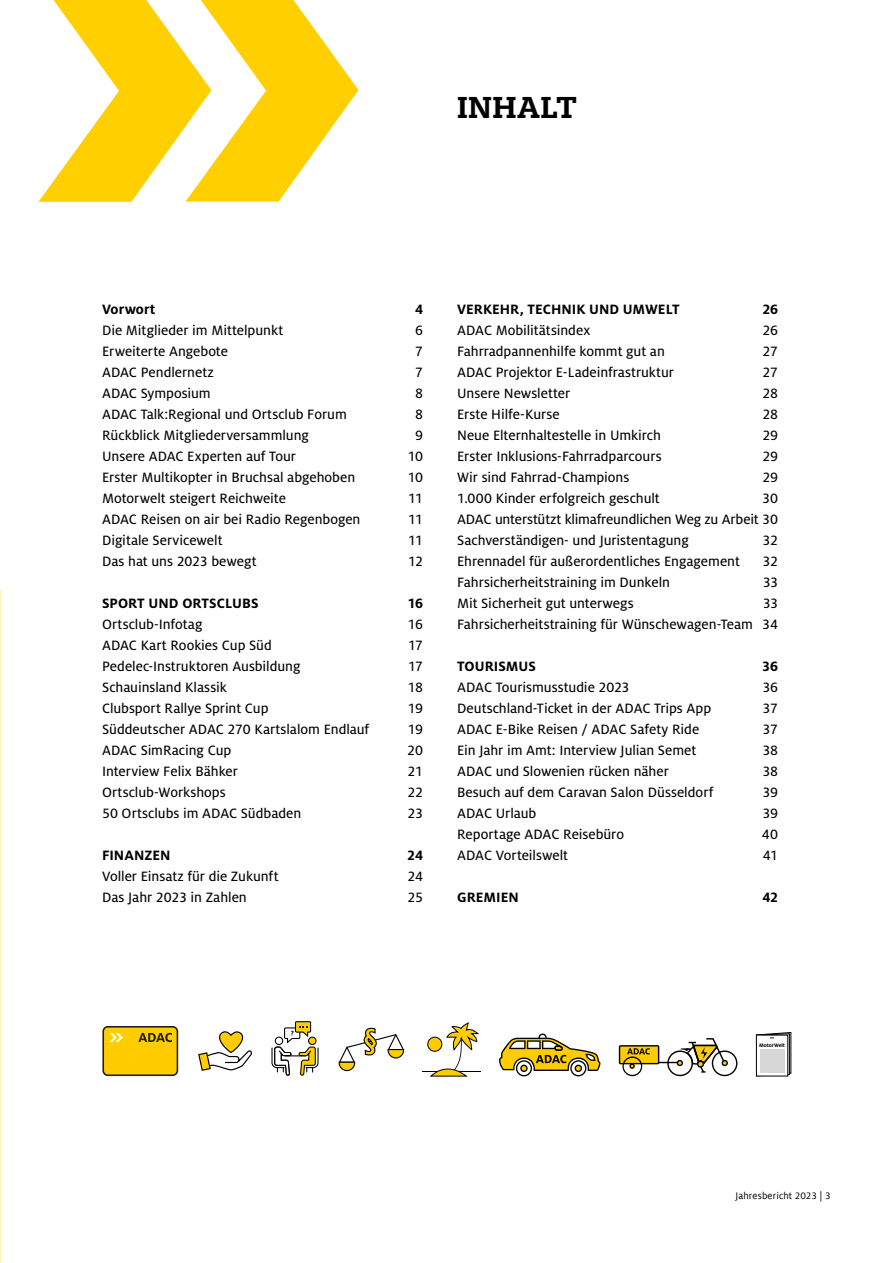
<style>
.page{position:relative;width:893px;height:1263px;background:#fff}
.page>*{position:absolute;margin:0;border:0;box-sizing:border-box;transform-origin:0 0}
.t1{font:700 33.75px "Milo Slabfor ADAC";letter-spacing:.01em;color:#000}
.t2{font:15px/21px "Milo ADAC Text";letter-spacing:-.005em;color:#000;text-align:justify}
.t3{font:700 15px "Milo ADAC";letter-spacing:.005em;color:#000}
.t4{font:10.5px "Milofor ADAC Offc";letter-spacing:.01em;color:#000}
.t5{font:700 5.55px "Milo ADAC";letter-spacing:-.01em;color:#000}
.t6{font:3.6px "Arial";color:#fc0}
.s1{font-family:"Milo ADAC Text"}
</style>
<div class="page">
<svg style="left:38px;top:0;width:320px;height:202px"></svg>
<hr style="left:423px;top:1071px;width:58px;height:1px;background:#000207">
<svg style="left:430px;top:1023px;width:49px;height:54px"></svg>
<div style="left:428px;top:1037px;width:14px;height:14px;background:#fc0;border-radius:50%"></div>
<div style="left:427px;top:1037px;width:15px;height:15px;border:1px solid #000207;border-radius:50%"></div>
<div style="left:516px;top:1060px;width:16px;height:16px;border:1px solid #000;border-radius:50%"></div>
<div style="left:570px;top:1060px;width:16px;height:16px;border:1px solid #000;border-radius:50%"></div>
<div style="left:520px;top:1065px;width:8px;height:7px;border:1px solid #000;border-radius:50%"></div>
<div style="left:575px;top:1065px;width:7px;height:7px;border:1px solid #000;border-radius:50%"></div>
<svg style="left:499px;top:1033px;width:101px;height:38px"></svg>
<svg style="left:756px;top:1032px;width:36px;height:45px"></svg>
<svg style="left:667px;top:1038px;width:70px;height:38px"></svg>
<hr style="left:634px;top:1062px;width:44px;height:1px;background:#000">
<div style="left:619px;top:1046px;width:40px;height:17px;background:#fc0"></div>
<div style="left:619px;top:1045px;width:40px;height:19px;border:1px solid #000"></div>
<svg style="left:622px;top:1048px;width:28px;height:28px"></svg>
<svg style="left:198px;top:1031px;width:54px;height:40px"></svg>
<svg style="left:338px;top:1028px;width:67px;height:43px"></svg>
<svg style="left:271px;top:1021px;width:48px;height:55px"></svg>
<div style="left:103px;top:1027px;width:74px;height:48px;background:#fc0;border-radius:5px"></div>
<div style="left:102px;top:1026px;width:76px;height:50px;border:2px solid #1d1d1b;border-radius:5px"></div>
<svg style="left:138px;top:1033px;width:34px;height:9px"></svg>
<svg style="left:109px;top:1033px;width:14px;height:9px"></svg>
<h1 class="t1" style="left:457px;top:86px;width:121px">INHALT</h1>
<p class="t3" style="left:102px;top:301px;width:55px">Vorwort</p>
<p class="t3" style="left:415px;top:301px;width:9px">4</p>
<p class="t2" style="left:102px;top:320px;width:183px">Die Mitglieder im Mittelpunkt</p>
<p class="t2" style="left:415px;top:320px;width:9px">6</p>
<p class="t2" style="left:102px;top:341px;width:127px">Erweiterte Angebote</p>
<p class="t2" style="left:415px;top:341px;width:9px">7</p>
<p class="t2" style="left:102px;top:362px;width:113px">ADAC Pendlernetz</p>
<p class="t2" style="left:415px;top:362px;width:9px">7</p>
<p class="t2" style="left:102px;top:383px;width:110px">ADAC Symposium</p>
<p class="t2" style="left:415px;top:383px;width:9px">8</p>
<p class="t2" style="left:102px;top:404px;width:246px">ADAC Talk:Regional und Ortsclub Forum</p>
<p class="t2" style="left:415px;top:404px;width:9px">8</p>
<p class="t2" style="left:102px;top:425px;width:208px">Rückblick Mitgliederversammlung</p>
<p class="t2" style="left:415px;top:425px;width:9px">9</p>
<p class="t2" style="left:102px;top:446px;width:195px">Unsere ADAC Experten auf Tour</p>
<p class="t2" style="left:408px;top:446px;width:17px">10</p>
<p class="t2" style="left:102px;top:467px;width:255px">Erster Multikopter in Bruchsal abgehoben</p>
<p class="t2" style="left:408px;top:467px;width:17px">10</p>
<p class="t2" style="left:102px;top:488px;width:185px">Motorwelt steigert Reichweite</p>
<p class="t2" style="left:408px;top:488px;width:16px">11</p>
<p class="t2" style="left:102px;top:509px;width:260px">ADAC Reisen on air bei Radio Regenbogen</p>
<p class="t2" style="left:408px;top:509px;width:16px">11</p>
<p class="t2" style="left:102px;top:530px;width:122px">Digitale Servicewelt</p>
<p class="t2" style="left:408px;top:530px;width:16px">11</p>
<p class="t2" style="left:102px;top:551px;width:156px">Das hat uns 2023 bewegt</p>
<p class="t2" style="left:408px;top:551px;width:16px">12</p>
<p class="t3" style="left:102px;top:595px;width:158px">SPORT UND ORTSCLUBS</p>
<p class="t3" style="left:408px;top:595px;width:17px">16</p>
<p class="t2" style="left:102px;top:614px;width:102px">Ortsclub-Infotag</p>
<p class="t2" style="left:408px;top:614px;width:17px">16</p>
<p class="t2" style="left:102px;top:635px;width:171px">ADAC Kart Rookies Cup Süd</p>
<p class="t2" style="left:408px;top:635px;width:17px">17</p>
<p class="t2" style="left:102px;top:656px;width:200px">Pedelec-Instruktoren Ausbildung</p>
<p class="t2" style="left:408px;top:656px;width:17px">17</p>
<p class="t2" style="left:102px;top:677px;width:126px">Schauinsland Klassik</p>
<p class="t2" style="left:408px;top:677px;width:17px">18</p>
<p class="t2" style="left:102px;top:698px;width:168px">Clubsport Rallye Sprint Cup</p>
<p class="t2" style="left:408px;top:698px;width:17px">19</p>
<p class="t2" style="left:102px;top:719px;width:269px">Süddeutscher ADAC 270 Kartslalom Endlauf</p>
<p class="t2" style="left:408px;top:719px;width:17px">19</p>
<p class="t2" style="left:102px;top:740px;width:131px">ADAC SimRacing Cup</p>
<p class="t2" style="left:407px;top:740px;width:17px">20</p>
<p class="t2" style="left:102px;top:761px;width:138px">Interview Felix Bähker</p>
<p class="t2" style="left:408px;top:761px;width:17px">21</p>
<p class="t2" style="left:102px;top:782px;width:125px">Ortsclub-Workshops</p>
<p class="t2" style="left:407px;top:782px;width:17px">22</p>
<p class="t2" style="left:102px;top:803px;width:201px">50 Ortsclubs im ADAC Südbaden</p>
<p class="t2" style="left:407px;top:803px;width:17px">23</p>
<p class="t3" style="left:102px;top:847px;width:70px">FINANZEN</p>
<p class="t3" style="left:407px;top:847px;width:17px">24</p>
<p class="t2" style="left:102px;top:866px;width:178px">Voller Einsatz für die Zukunft</p>
<p class="t2" style="left:407px;top:866px;width:17px">24</p>
<p class="t2" style="left:102px;top:887px;width:146px">Das Jahr 2023 in Zahlen</p>
<p class="t2" style="left:407px;top:887px;width:17px">25</p>
<p class="t3" style="left:457px;top:301px;width:224px">VERKEHR, TECHNIK UND UMWELT</p>
<p class="t3" style="left:762px;top:301px;width:17px">26</p>
<p class="t2" style="left:457px;top:320px;width:135px">ADAC Mobilitätsindex</p>
<p class="t2" style="left:762px;top:320px;width:17px">26</p>
<p class="t2" style="left:457px;top:341px;width:209px">Fahrradpannenhilfe kommt gut an</p>
<p class="t2" style="left:762px;top:341px;width:17px">27</p>
<p class="t2" style="left:457px;top:362px;width:218px">ADAC Projektor E-Ladeinfrastruktur</p>
<p class="t2" style="left:762px;top:362px;width:17px">27</p>
<p class="t2" style="left:457px;top:383px;width:115px">Unsere Newsletter</p>
<p class="t2" style="left:762px;top:383px;width:17px">28</p>
<p class="t2" style="left:457px;top:404px;width:104px">Erste Hilfe-Kurse</p>
<p class="t2" style="left:762px;top:404px;width:17px">28</p>
<p class="t2" style="left:457px;top:425px;width:205px">Neue Elternhaltestelle in Umkirch</p>
<p class="t2" style="left:762px;top:425px;width:17px">29</p>
<p class="t2" style="left:457px;top:446px;width:206px">Erster Inklusions-Fahrradparcours</p>
<p class="t2" style="left:762px;top:446px;width:17px">29</p>
<p class="t2" style="left:457px;top:467px;width:174px">Wir sind Fahrrad-Champions</p>
<p class="t2" style="left:762px;top:467px;width:17px">29</p>
<p class="t2" style="left:457px;top:488px;width:204px">1.000 Kinder erfolgreich geschult</p>
<p class="t2" style="left:457px;top:488px;width:322px;text-indent:305px">30<br>ADAC unterstützt klimafreundlichen Weg zu Arbeit 30<br>Sachverständigen- und Juristentagung</p>
<p class="t2" style="left:763px;top:530px;width:17px">32</p>
<p class="t2" style="left:457px;top:551px;width:284px">Ehrennadel für außerordentliches Engagement</p>
<p class="t2" style="left:763px;top:551px;width:17px">32</p>
<p class="t2" style="left:457px;top:572px;width:214px">Fahrsicherheitstraining im Dunkeln</p>
<p class="t2" style="left:763px;top:572px;width:17px">33</p>
<p class="t2" style="left:457px;top:593px;width:178px">Mit Sicherheit gut unterwegs</p>
<p class="t2" style="left:457px;top:593px;width:323px;text-align:right">33<br>Fahrsicherheitstraining für Wünschewagen-Team 34</p>
<p class="t3" style="left:457px;top:658px;width:80px">TOURISMUS</p>
<p class="t3" style="left:762px;top:658px;width:17px">36</p>
<p class="t2" style="left:457px;top:677px;width:174px">ADAC Tourismusstudie 2023</p>
<p class="t2" style="left:762px;top:677px;width:17px">36</p>
<p class="t2" style="left:457px;top:698px;width:255px">Deutschland-Ticket in der ADAC Trips App</p>
<p class="t2" style="left:763px;top:698px;width:17px">37</p>
<p class="t2" style="left:457px;top:719px;width:244px">ADAC E-Bike Reisen / ADAC Safety Ride</p>
<p class="t2" style="left:763px;top:719px;width:17px">37</p>
<p class="t2" style="left:457px;top:740px;width:241px">Ein Jahr im Amt: Interview Julian Semet</p>
<p class="t2" style="left:762px;top:740px;width:17px">38</p>
<p class="t2" style="left:457px;top:761px;width:213px">ADAC und Slowenien rücken näher</p>
<p class="t2" style="left:762px;top:761px;width:17px">38</p>
<p class="t2" style="left:457px;top:782px;width:258px">Besuch auf dem Caravan Salon Düsseldorf</p>
<p class="t2" style="left:762px;top:782px;width:17px">39</p>
<p class="t2" style="left:457px;top:803px;width:81px">ADAC Urlaub</p>
<p class="t2" style="left:762px;top:803px;width:17px">39</p>
<p class="t2" style="left:457px;top:824px;width:168px">Reportage ADAC Reisebüro</p>
<p class="t2" style="left:762px;top:824px;width:18px">40</p>
<p class="t2" style="left:457px;top:845px;width:112px">ADAC Vorteilswelt</p>
<p class="t2" style="left:763px;top:845px;width:17px">41</p>
<p class="t3" style="left:457px;top:889px;width:63px">GREMIEN</p>
<p class="t3" style="left:762px;top:889px;width:17px">42</p>
<p class="t6" style="left:769px;top:1038px;width:2px">.</p>
<p class="t5" style="left:759px;top:1042px;width:27px">MotorWelt</p>
<p class="t4" style="left:735px;top:1190px;width:97px">Jahresbericht 2023 <span class="s1">|</span> 3</p>
</div>
